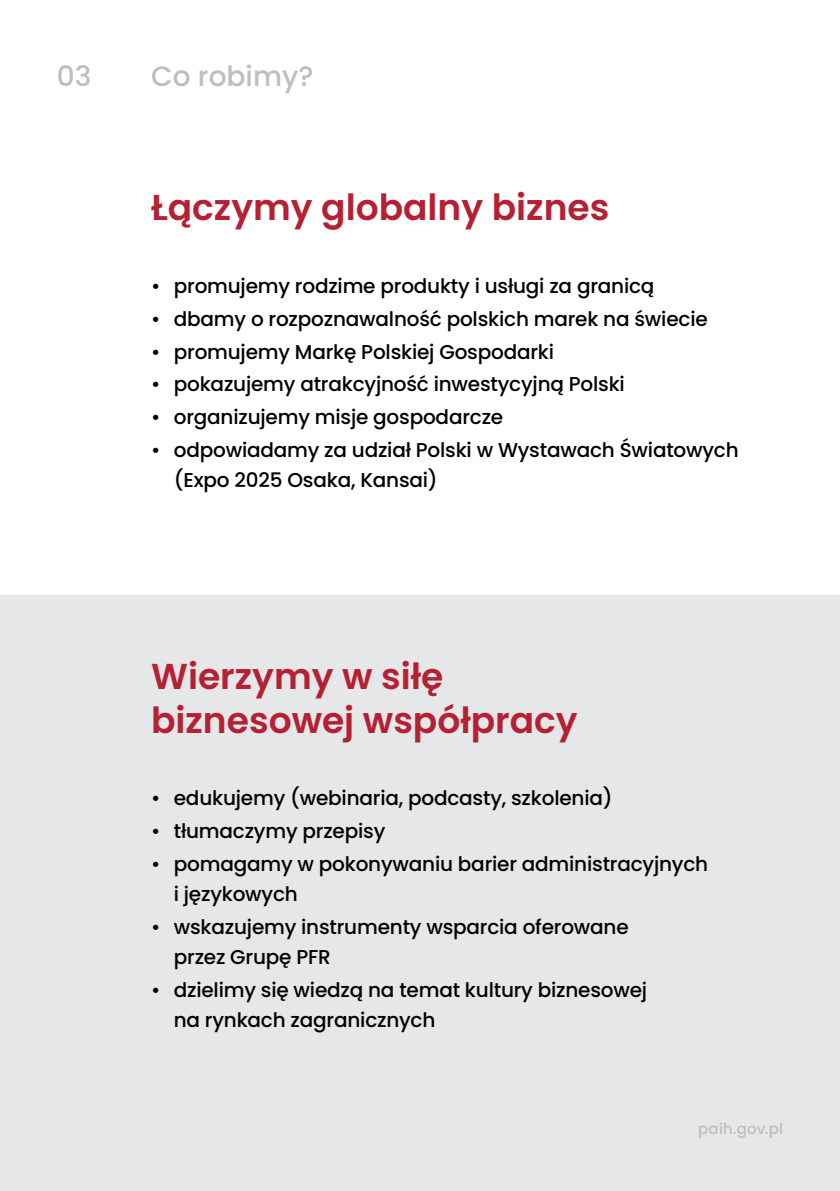
<style>
.page{position:relative;width:840px;height:1191px;background:#fff}
.page>*{position:absolute;margin:0;border:0;box-sizing:border-box;transform-origin:0 0}
.t1{font:600 36px/43.2px "Poppins";color:#b52033}
.t2{font:500 28px "Poppins";color:#bcbec0}
.t3{font:500 20px/30px "Poppins";letter-spacing:-.01em;color:#000}
.t4{font:500 15px "Poppins";letter-spacing:.015em;color:#bcbec0}
</style>
<div class="page">
<div style="left:0;top:595px;width:839px;height:596px;background:#e6e7e8"></div>
<h2 class="t2" style="left:57px;top:60px;width:36px">03</h2>
<h2 class="t2" style="left:151px;top:60px;width:164px">Co robimy?</h2>
<h1 class="t1" style="left:151px;top:186px;width:459px">Łączymy globalny biznes</h1>
<p class="t3" style="left:151px;top:271px;width:504px">• promujemy rodzime produkty i usługi za granicą</p>
<p class="t3" style="left:151px;top:304px;width:558px">• dbamy o rozpoznawalność polskich marek na świecie</p>
<p class="t3" style="left:151px;top:337px;width:404px">• promujemy Markę Polskiej Gospodarki</p>
<p class="t3" style="left:151px;top:369px;width:475px">• pokazujemy atrakcyjność inwestycyjną Polski</p>
<p class="t3" style="left:151px;top:402px;width:353px">• organizujemy misje gospodarcze</p>
<p class="t3" style="left:174px;top:435px;width:566px;text-indent:-23px">• odpowiadamy za udział Polski w Wystawach Światowych (Expo 2025 Osaka, Kansai)</p>
<h1 class="t1" style="left:151px;top:655px;width:428px">Wierzymy w siłę biznesowej współpracy</h1>
<p class="t3" style="left:151px;top:783px;width:463px">• edukujemy (webinaria, podcasty, szkolenia)</p>
<p class="t3" style="left:151px;top:816px;width:235px">• tłumaczymy przepisy</p>
<p class="t3" style="left:174px;top:849px;width:535px;text-indent:-23px">• pomagamy w pokonywaniu barier administracyjnych i językowych</p>
<p class="t3" style="left:174px;top:912px;width:456px;text-indent:-23px">• wskazujemy instrumenty wsparcia oferowane przez Grupę PFR</p>
<p class="t3" style="left:174px;top:975px;width:474px;text-indent:-23px">• dzielimy się wiedzą na temat kultury biznesowej na rynkach zagranicznych</p>
<p class="t4" style="left:697px;top:1120px;width:86px">paih.gov.pl</p>
</div>
